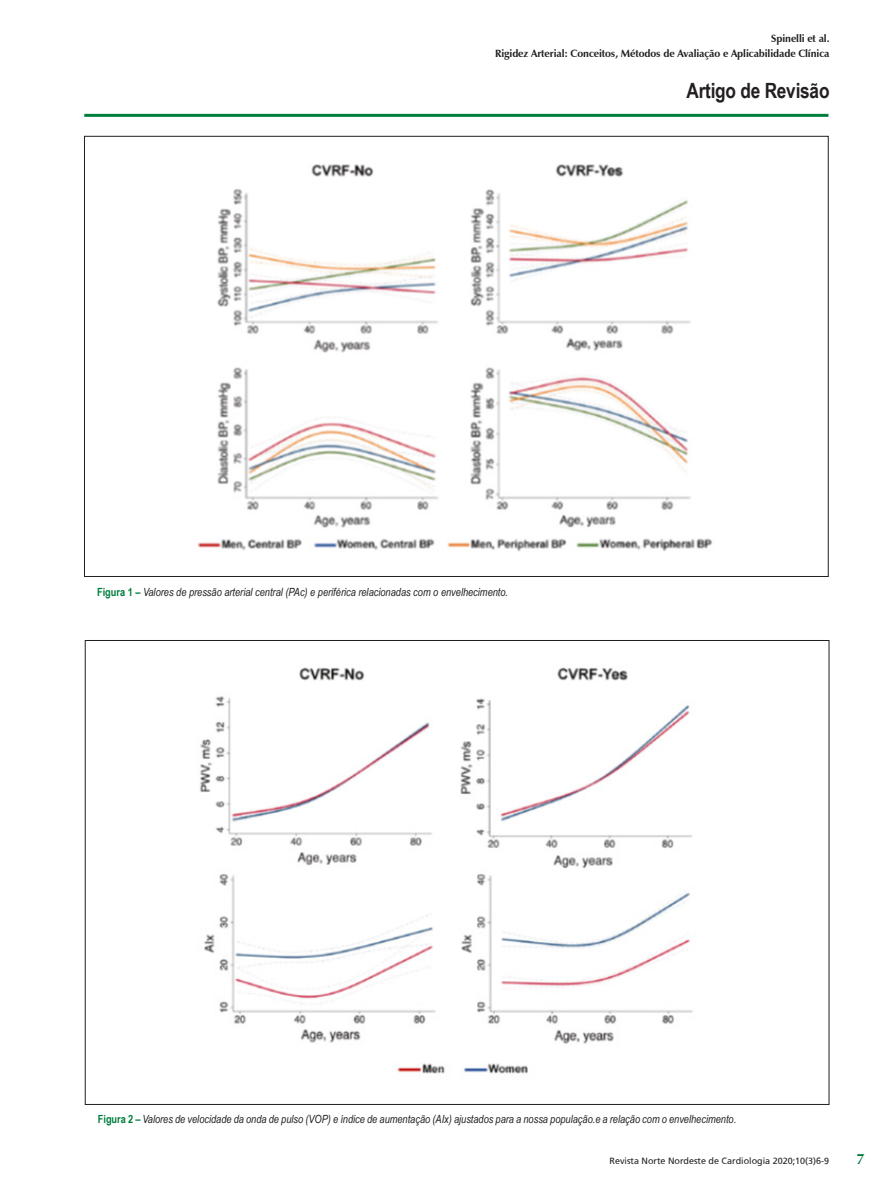
<style>
.page{position:relative;width:893px;height:1191px;background:#fff}
.page>*{position:absolute;margin:0;border:0;box-sizing:border-box;transform-origin:0 0}
.t1{font:700 21px "Arial Narrow";letter-spacing:-.01em;color:#231f20}
.t2{font:700 15px "Zapf Humanist 601 BT";color:#007e3d}
.t3{font:italic 11.25px "Arial Narrow";color:#231f20}
.t4{font:700 10.5px/15px "Zapf Humanist 601 BT";letter-spacing:-.01em;color:#231f20;text-align:right}
.t5{font:9px "Frutiger";color:#231f20}
.s1{font-weight:700;font-style:normal;color:#007e3d}
</style>
<div class="page">
<hr style="left:84px;top:114px;width:744px;height:3px;background:#007e3d">
<img style="left:197px;top:164px;width:516px;height:388px">
<img style="left:199px;top:667px;width:494px;height:407px">
<p class="t4" style="left:495px;top:31px;width:336px">Spinelli et al.<br>Rigidez Arterial: Conceitos, Métodos de Avaliação e Aplicabilidade Clínica</p>
<h1 class="t1" style="left:686px;top:75px;width:145px">Artigo de Revisão</h1>
<p class="t3" style="left:97px;top:583px;width:413px"><span class="s1">Figura 1 –</span> Valores de pressão arterial central (PAc) e periférica relacionadas com o envelhecimento.</p>
<p class="t3" style="left:98px;top:1111px;width:640px"><span class="s1">Figura 2 –</span> Valores de velocidade da onda de pulso (VOP) e índice de aumentação (AIx) ajustados para a nossa população.e a relação com o envelhecimento.</p>
<p class="t5" style="left:610px;top:1155px;width:221px">Revista Norte Nordeste de Cardiologia 2020;10(3)6-9</p>
<h2 class="t2" style="left:856px;top:1149px;width:10px">7</h2>
</div>
